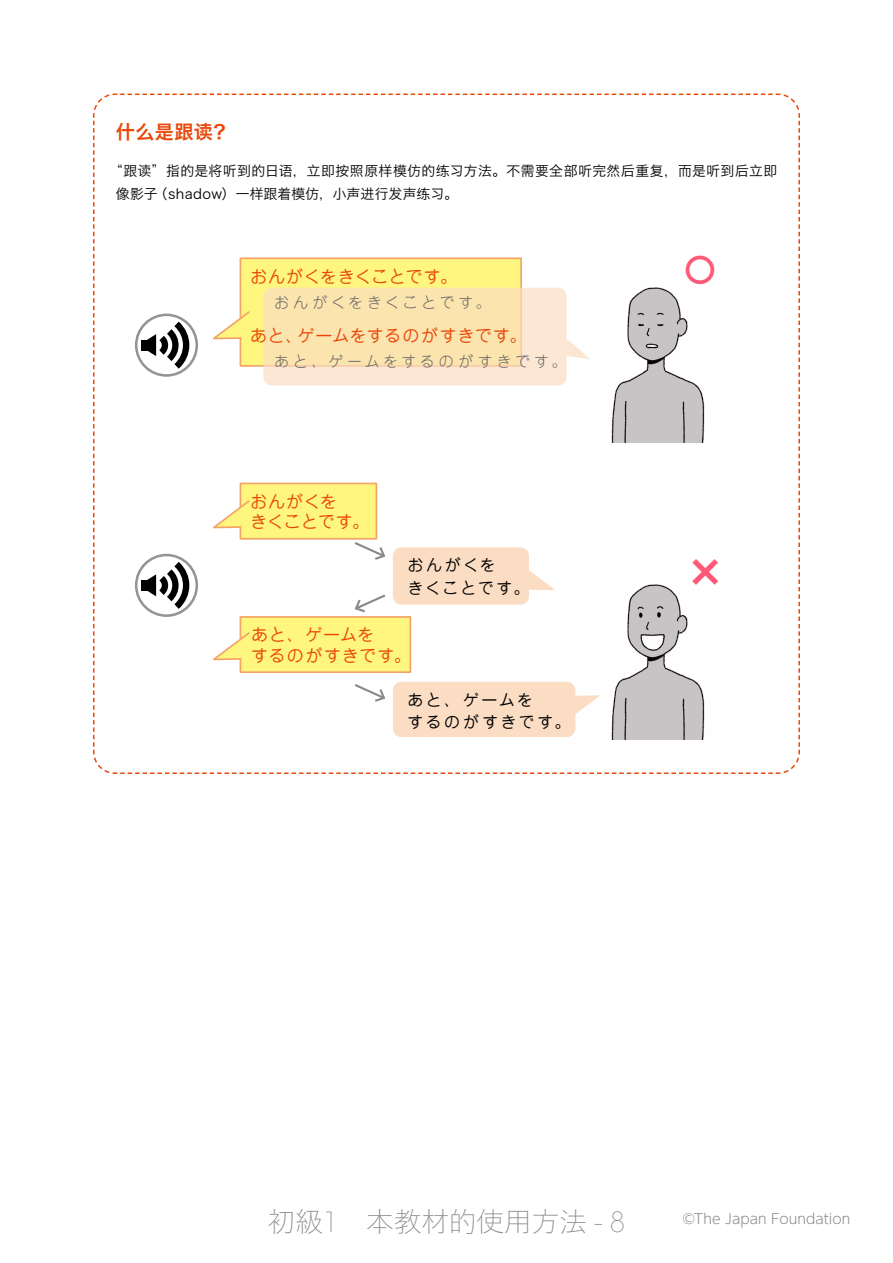
<style>
.page{position:relative;width:893px;height:1263px;background:#fff}
.page>*{position:absolute;margin:0;border:0;box-sizing:border-box;transform-origin:0 0}
.t1{font:42.45px "Hiragino Sans GB W6";color:#ff5978}
.t2{font:31.95px "Hiragino Sans GB W6";color:#ff5978}
.t3{font:300 27.6px "Yu Gothic UI";color:#898989}
.t4{font:19.2px "Hiragino Sans GB W6";letter-spacing:.02em;color:#e94709}
.t5{font:16.95px/20.2px "Jun 201 Pro";letter-spacing:.04em;color:#e94709}
.t6{font:15.9px/22.4px "Jun 201 Pro";letter-spacing:.145em;color:#000}
.t7{font:300 14.85px "Jun 101 Pro";letter-spacing:.255em;color:#656464}
.t8{font:13.8px/22.8px "Hiragino Sans GB W3";letter-spacing:.03em;color:#000}
.t9{font:300 13.8px "UD Shin Go Pro";letter-spacing:.005em;color:#898989}
.s1{font-family:"Avant Garde";font-weight:200}
</style>
<div class="page">
<svg style="left:93px;top:93px;width:707px;height:681px"></svg>
<img style="left:570px;top:569px;width:170px;height:170px">
<img style="left:570px;top:273px;width:170px;height:170px">
<div style="left:240px;top:257px;width:282px;height:110px;background:#fff67f;border:2px solid #f4a467"></div>
<svg style="left:209px;top:310px;width:41px;height:30px"></svg>
<svg style="left:263px;top:288px;width:327px;height:97px;background:#fce6be"></svg>
<div style="left:393px;top:547px;width:136px;height:58px;background:#fbddc3;border-radius:9px"></div>
<svg style="left:529px;top:564px;width:27px;height:26px"></svg>
<div style="left:393px;top:682px;width:182px;height:55px;background:#fbddc3;border-radius:9px"></div>
<svg style="left:575px;top:695px;width:25px;height:27px"></svg>
<div style="left:240px;top:483px;width:137px;height:57px;background:#fff67f;border:2px solid #f4a467"></div>
<svg style="left:209px;top:499px;width:41px;height:30px"></svg>
<div style="left:240px;top:616px;width:171px;height:57px;background:#fff67f;border:2px solid #f4a467"></div>
<svg style="left:209px;top:631px;width:41px;height:30px"></svg>
<svg style="left:352px;top:540px;width:35px;height:21px"></svg>
<svg style="left:353px;top:593px;width:35px;height:21px"></svg>
<svg style="left:352px;top:682px;width:35px;height:21px"></svg>
<svg style="left:136px;top:315px;width:61px;height:60px"></svg>
<div style="left:135px;top:314px;width:63px;height:63px;border:3px solid #949495;border-radius:50%"></div>
<div style="left:141px;top:340px;width:7px;height:10px;background:#000"></div>
<svg style="left:147px;top:320px;width:43px;height:50px"></svg>
<svg style="left:136px;top:555px;width:61px;height:61px"></svg>
<div style="left:135px;top:554px;width:63px;height:63px;border:3px solid #949495;border-radius:50%"></div>
<div style="left:141px;top:580px;width:7px;height:10px;background:#000"></div>
<svg style="left:147px;top:560px;width:43px;height:50px"></svg>
<h3 class="t4" style="left:116px;top:119px;width:118px">什么是跟读？</h3>
<p class="t8" style="left:116px;top:159px;width:663px;text-indent:-7px">“跟读”指的是将听到的日语，立即按照原样模仿的练习方法。不需要全部听完然后重复，而是听到后立即像影子（shadow）一样跟着模仿，小声进行发声练习。</p>
<p class="t5" style="left:250px;top:264px;width:209px">おんがくをきくことです。</p>
<p class="t7" style="left:274px;top:291px;width:218px">おんがくをきくことです。</p>
<p class="t5" style="left:250px;top:324px;width:278px">あと、ゲームをするのがすきです。</p>
<p class="t7" style="left:274px;top:350px;width:294px">あと、ゲームをするのがすきです。</p>
<p class="t5" style="left:250px;top:490px;width:121px">おんがくを<br>きくことです。</p>
<p class="t6" style="left:408px;top:552px;width:123px">おんがくを<br>きくことです。</p>
<p class="t5" style="left:251px;top:623px;width:161px">あと、ゲームを<br>するのがすきです。</p>
<p class="t6" style="left:408px;top:687px;width:164px">あと、ゲームを<br>するのがすきです。</p>
<h2 class="t2" style="left:684px;top:249px;width:33px">〇</h2>
<h1 class="t1" style="left:684px;top:544px;width:44px">×</h1>
<h3 class="t3" style="left:268px;top:1196px;width:359px">初級<span class="s1">1</span> 本教材的使用方法 <span class="s1">- 8</span></h3>
<p class="t9" style="left:683px;top:1208px;width:169px">©The Japan Foundation</p>
</div>
